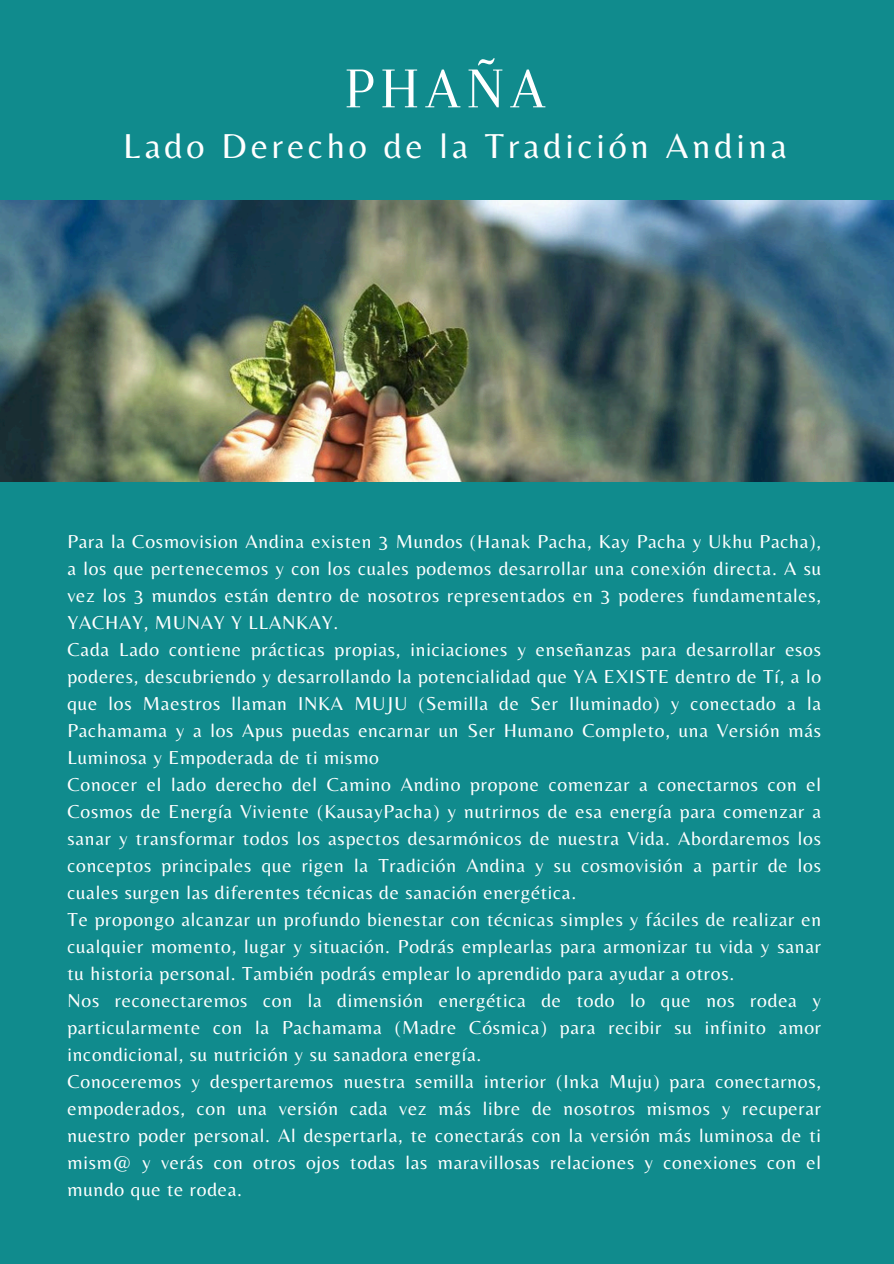
<style>
.page{position:relative;width:894px;height:1264px;background:#fff}
.page>*{position:absolute;margin:0;border:0;box-sizing:border-box;transform-origin:0 0}
.t1{font:60px "Arapey";letter-spacing:.11em;color:#fff}
.t2{font:36px "Belleza";letter-spacing:.11em;color:#fff}
.t3{font:19.5px/27px "Belleza";letter-spacing:.04em;color:#fff;text-align:justify}
</style>
<div class="page">
<div style="left:0;top:0;width:893px;height:1263px;background:#108b8d"></div>
<img style="left:0;top:200px;width:893px;height:281px">
<p class="t1" style="left:344px;top:55px;width:202px">PHAÑA</p>
<p class="t2" style="left:123px;top:125px;width:664px">Lado Derecho de la Tradición Andina</p>
<h1 class="t3" style="left:67px;top:527px;width:755px">Para la Cosmovision Andina existen 3 Mundos (Hanak Pacha, Kay Pacha y Ukhu Pacha), a los que pertenecemos y con los cuales podemos desarrollar una conexión directa. A su vez los 3 mundos están dentro de nosotros representados en 3 poderes fundamentales, YACHAY, MUNAY Y LLANKAY.</h1>
<h2 class="t3" style="left:67px;top:635px;width:755px">Cada Lado contiene prácticas propias, iniciaciones y enseñanzas para desarrollar esos poderes, descubriendo y desarrollando la potencialidad que YA EXISTE dentro de Tí, a lo que los Maestros llaman INKA MUJU (Semilla de Ser Iluminado) y conectado a la Pachamama y a los Apus puedas encarnar un Ser Humano Completo, una Versión más Luminosa y Empoderada de ti mismo</h2>
<p class="t3" style="left:67px;top:770px;width:755px">Conocer el lado derecho del Camino Andino propone comenzar a conectarnos con el Cosmos de Energía Viviente (KausayPacha) y nutrirnos de esa energía para comenzar a sanar y transformar todos los aspectos desarmónicos de nuestra Vida. Abordaremos los conceptos principales que rigen la Tradición Andina y su cosmovisión a partir de los cuales surgen las diferentes técnicas de sanación energética.</p>
<p class="t3" style="left:67px;top:905px;width:755px">Te propongo alcanzar un profundo bienestar con técnicas simples y fáciles de realizar en cualquier momento, lugar y situación. Podrás emplearlas para armonizar tu vida y sanar tu historia personal. También podrás emplear lo aprendido para ayudar a otros.</p>
<p class="t3" style="left:67px;top:986px;width:755px">Nos reconectaremos con la dimensión energética de todo lo que nos rodea y particularmente con la Pachamama (Madre Cósmica) para recibir su infinito amor incondicional, su nutrición y su sanadora energía.</p>
<p class="t3" style="left:67px;top:1067px;width:755px">Conoceremos y despertaremos nuestra semilla interior (Inka Muju) para conectarnos, empoderados, con una versión cada vez más libre de nosotros mismos y recuperar nuestro poder personal. Al despertarla, te conectarás con la versión más luminosa de ti mism@ y verás con otros ojos todas las maravillosas relaciones y conexiones con el mundo que te rodea.</p>
</div>
